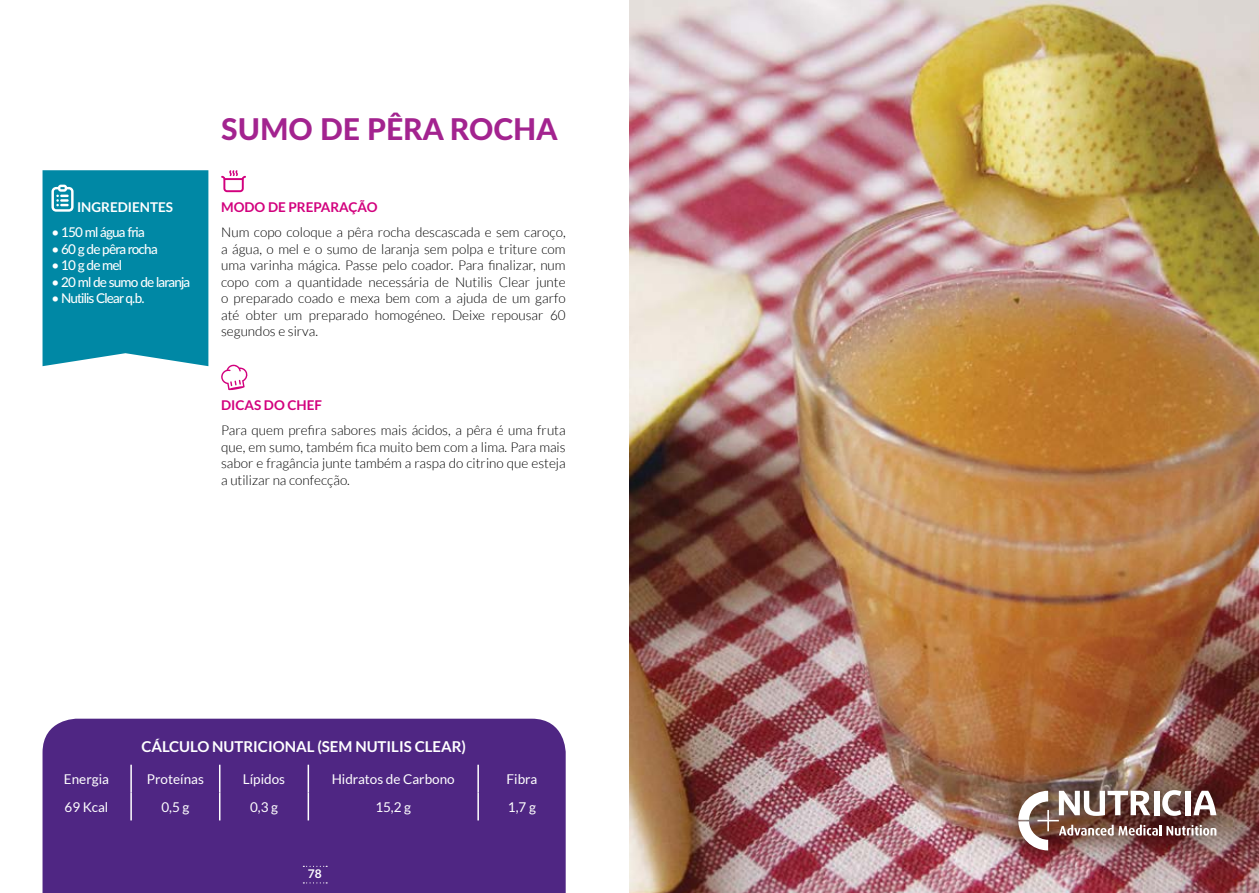
<style>
.page{position:relative;width:1259px;height:893px;background:#fff}
.page>*{position:absolute;margin:0;border:0;box-sizing:border-box;transform-origin:0 0}
.t1{font:800 30px "Lato";color:#a3238f}
.t2{font:700 15px "Lato";color:#fff}
.t3{font:300 13.5px/16.5px "Lato";color:#000;text-align:justify}
.t4{font:500 13.5px "Lato";letter-spacing:-.06em;color:#fff}
.t5{font:13.5px "Lato";color:#fff}
.t6{font:700 13.5px "Lato";color:#d2007d}
.t7{font:700 13.5px "Lato";color:#fff}
.t8{font:700 12px "Lato";color:#fff}
</style>
<div class="page">
<img style="left:629px;top:0;width:630px;height:893px">
<div style="left:991px;top:762px;width:251px;height:115px;background:#000;opacity:.86"></div>
<svg style="left:1018px;top:790px;width:198px;height:60px"></svg>
<div style="left:43px;top:719px;width:523px;height:174px;background:#4f2683"></div>
<hr style="left:130px;top:765px;width:2px;height:28px;background:#fff">
<hr style="left:307px;top:765px;width:2px;height:28px;background:#fff">
<hr style="left:477px;top:765px;width:2px;height:28px;background:#fff">
<hr style="left:130px;top:793px;width:2px;height:27px;background:#fff">
<svg style="left:219px;top:765px;width:1px;height:55px"></svg>
<hr style="left:307px;top:793px;width:2px;height:27px;background:#fff">
<hr style="left:477px;top:793px;width:2px;height:27px;background:#fff">
<svg style="left:221px;top:364px;width:27px;height:26px"></svg>
<svg style="left:221px;top:170px;width:25px;height:22px"></svg>
<div style="left:43px;top:170px;width:165px;height:196px;background:#0088a5"></div>
<svg style="left:303px;top:882px;width:24px;height:1px"></svg>
<svg style="left:303px;top:866px;width:24px;height:1px"></svg>
<p class="t7" style="left:77px;top:199px;width:98px">INGREDI ENTES</p>
<p class="t4" style="left:51px;top:223px;width:95px">• 150 ml água fria</p>
<p class="t4" style="left:51px;top:239px;width:108px">• 60 g de pêra rocha</p>
<p class="t4" style="left:51px;top:256px;width:72px">• 10 g de mel</p>
<p class="t4" style="left:51px;top:272px;width:140px">• 20 ml de sumo de laranja</p>
<p class="t4" style="left:51px;top:289px;width:95px">• Nutilis Clear q.b.</p>
<h1 class="t1" style="left:221px;top:107px;width:250px">SUMO DE PÊRA ROC</h1>
<h1 class="t1" style="left:513px;top:107px;width:46px">HA</h1>
<p class="t6" style="left:221px;top:199px;width:158px">MODO DE PREPARAÇÃO</p>
<p class="t3" style="left:221px;top:224px;width:346px">Num copo coloque a pêra rocha descascada e sem caroço, a água, o mel e o sumo de laranja sem polpa e triture com uma varinha mágica. Passe pelo coador. Para finalizar, num copo com a quantidade necessária de Nutilis Clear junte o preparado coado e mexa bem com a ajuda de um garfo até obter um preparado homogéneo. Deixe repousar 60 segundos e sirva.</p>
<p class="t6" style="left:221px;top:397px;width:102px">DICAS DO CHEF</p>
<p class="t3" style="left:221px;top:422px;width:346px">Para quem prefira sabores mais ácidos, a pêra é uma fruta que, em sumo, também fica muito bem com a lima. Para mais sabor e fragância junte também a raspa do citrino que esteja a utilizar na confecção.</p>
<p class="t2" style="left:141px;top:738px;width:326px">CÁLCULO NUTRICIONAL (SEM NUTI LIS CLEAR)</p>
<p class="t5" style="left:64px;top:772px;width:47px">Energia</p>
<p class="t5" style="left:147px;top:772px;width:58px">Proteínas</p>
<p class="t5" style="left:243px;top:772px;width:44px">Lípidos</p>
<p class="t5" style="left:332px;top:772px;width:125px">Hidratos de Carbono</p>
<p class="t5" style="left:506px;top:772px;width:32px">Fibra</p>
<p class="t5" style="left:65px;top:799px;width:45px">69 Kcal</p>
<p class="t5" style="left:161px;top:799px;width:30px">0,5 g</p>
<p class="t5" style="left:250px;top:799px;width:30px">0,3 g</p>
<p class="t5" style="left:375px;top:799px;width:37px">15,2 g</p>
<p class="t5" style="left:508px;top:799px;width:30px">1,7 g</p>
<p class="t8" style="left:308px;top:867px;width:15px">78</p>
</div>
